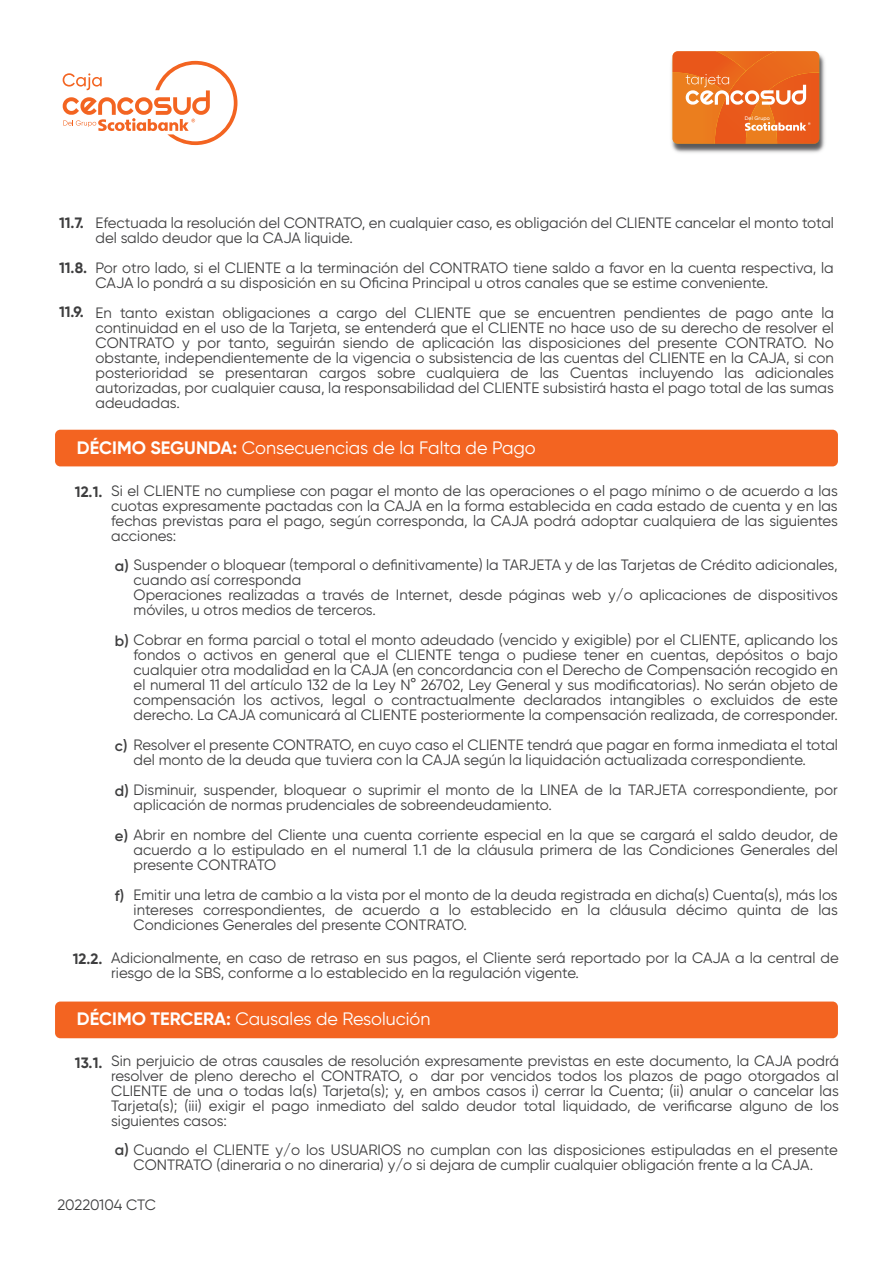
<style>
.page{position:relative;width:893px;height:1263px;background:#fff}
.page>*{position:absolute;margin:0;border:0;box-sizing:border-box;transform-origin:0 0}
.t1{font:18px "Gilroy";color:#fff}
.t2{font:15px/15px "Gilroy";color:#3e3e3f}
.t3{font:700 15px "Gilroy";color:#3e3e3f}
.t4{font:600 15px "Gilroy";color:#3e3e3f}
.t5{font:500 5.25px "Gilroy";letter-spacing:.02em;color:#fff}
.s1{font-weight:700}
.s2{font-weight:600}
</style>
<div class="page">
<div style="left:55px;top:430px;width:783px;height:36px;background:#f36421;border-radius:5px"></div>
<div style="left:55px;top:1001px;width:783px;height:37px;background:#f36421;border-radius:5px"></div>
<svg style="left:63px;top:61px;width:174px;height:84px"></svg>
<img style="left:671px;top:53px;width:154px;height:100px">
<svg style="left:672px;top:51px;width:147px;height:93px;background:#eb7732"></svg>
<p class="t5" style="left:745px;top:115px;width:27px">Del Grupo</p>
<p class="t3" style="left:59px;top:214px;width:26px">11.7.</p>
<p class="t3" style="left:59px;top:258px;width:30px">11.8.</p>
<p class="t3" style="left:59px;top:302px;width:26px">11.9.</p>
<p class="t2" style="left:96px;top:215px;width:740px">Efectuada la resolución del CONTRATO, en cualquier caso, es obligación del CLIENTE cancelar el monto total del saldo deudor que la CAJA liquide.</p>
<p class="t2" style="left:96px;top:260px;width:740px">Por otro lado, si el CLIENTE a la terminación del CONTRATO tiene saldo a favor en la cuenta respectiva, la<br>CAJA lo pondrá a su disposición en su Oficina Principal u otros canales que se estime conveniente.</p>
<p class="t2" style="left:96px;top:305px;width:740px;text-align:justify">En tanto existan obligaciones a cargo del CLIENTE que se encuentren pendientes de pago ante la continuidad en el uso de la Tarjeta, se entenderá que el CLIENTE no hace uso de su derecho de resolver el CONTRATO y por tanto, seguirán siendo de aplicación las disposiciones del presente CONTRATO. No obstante, independientemente de la vigencia o subsistencia de las cuentas del CLIENTE en la CAJA, si con posterioridad se presentaran cargos sobre cualquiera de las Cuentas incluyendo las adicionales autorizadas, por cualquier causa, la responsabilidad del CLIENTE subsistirá hasta el pago total de las sumas adeudadas.</p>
<p class="t1" style="left:77px;top:436px;width:460px"><span class="s1">DÉCIMO SEGUNDA:</span> Consecuencias de la Falta de Pago</p>
<p class="t3" style="left:75px;top:482px;width:29px">12.1.</p>
<p class="t3" style="left:73px;top:949px;width:31px">12.2.</p>
<p class="t2" style="left:111px;top:483px;width:728px;text-align:justify">Si el CLIENTE no cumpliese con pagar el monto de las operaciones o el pago mínimo o de acuerdo a las cuotas expresamente pactadas con la CAJA en la forma establecida en cada estado de cuenta y en las fechas previstas para el pago, según corresponda, la CAJA podrá adoptar cualquiera de las siguientes acciones:</p>
<p class="t2" style="left:134px;top:557px;width:706px;text-indent:-19px"><span class="s2">a)</span> Suspender o bloquear (temporal o definitivamente) la TARJETA y de las Tarjetas de Crédito adicionales, cuando así corresponda<br>Operaciones realizadas a través de Internet, desde páginas web y/o aplicaciones de dispositivos móviles, u otros medios de terceros.</p>
<p class="t2" style="left:134px;top:632px;width:706px;text-align:justify;text-indent:-19px"><span class="s2">b)</span> Cobrar en forma parcial o total el monto adeudado (vencido y exigible) por el CLIENTE, aplicando los fondos o activos en general que el CLIENTE tenga o pudiese tener en cuentas, depósitos o bajo cualquier otra modalidad en la CAJA (en concordancia con el Derecho de Compensación recogido en el numeral 11 del artículo 132 de la Ley N° 26702, Ley General y sus modificatorias). No serán objeto de compensación los activos, legal o contractualmente declarados intangibles o excluidos de este derecho. La CAJA comunicará al CLIENTE posteriormente la compensación realizada, de corresponder.</p>
<p class="t2" style="left:134px;top:737px;width:706px;text-indent:-19px"><span class="s2">c)</span> Resolver el presente CONTRATO, en cuyo caso el CLIENTE tendrá que pagar en forma inmediata el total del monto de la deuda que tuviera con la CAJA según la liquidación actualizada correspondiente.</p>
<p class="t2" style="left:134px;top:782px;width:706px;text-indent:-19px"><span class="s2">d)</span> Disminuir, suspender, bloquear o suprimir el monto de la LINEA de la TARJETA correspondiente, por aplicación de normas prudenciales de sobreendeudamiento.</p>
<p class="t2" style="left:134px;top:827px;width:706px;text-align:justify;text-indent:-19px"><span class="s2">e)</span> Abrir en nombre del Cliente una cuenta corriente especial en la que se cargará el saldo deudor, de acuerdo a lo estipulado en el numeral 1.1 de la cláusula primera de las Condiciones Generales del presente CONTRATO</p>
<p class="t2" style="left:134px;top:887px;width:706px;text-align:justify">Emitir una letra de cambio a la vista por el monto de la deuda registrada en dicha(s) Cuenta(s), más los intereses correspondientes, de acuerdo a lo establecido en la cláusula décimo quinta de las Condiciones Generales del presente CONTRATO.</p>
<p class="t4" style="left:115px;top:886px;width:11px">f)</p>
<p class="t2" style="left:111px;top:950px;width:729px">Adicionalmente, en caso de retraso en sus pagos, el Cliente será reportado por la CAJA a la central de riesgo de la SBS, conforme a lo establecido en la regulación vigente.</p>
<p class="t1" style="left:77px;top:1008px;width:355px"><span class="s1">DÉCIMO TERCERA:</span> Causales de Resolución</p>
<p class="t3" style="left:75px;top:1053px;width:29px">13.1.</p>
<p class="t2" style="left:111px;top:1053px;width:729px;text-align:justify">Sin perjuicio de otras causales de resolución expresamente previstas en este documento, la CAJA podrá resolver de pleno derecho el CONTRATO, o dar por vencidos todos los plazos de pago otorgados al CLIENTE de una o todas la(s) Tarjeta(s); y, en ambos casos i) cerrar la Cuenta; (ii) anular o cancelar las Tarjeta(s); (iii) exigir el pago inmediato del saldo deudor total liquidado, de verificarse alguno de los siguientes casos:</p>
<p class="t2" style="left:115px;top:1142px;width:724px;text-align:center"><span class="s2">a)</span> Cuando el CLIENTE y/o los USUARIOS no cumplan con las disposiciones estipuladas en el presente<br>CONTRATO (dineraria o no dineraria) y/o si dejara de cumplir cualquier obligación frente a la CAJA.</p>
<p class="t2" style="left:57px;top:1197px;width:100px">20220104 CTC</p>
</div>
